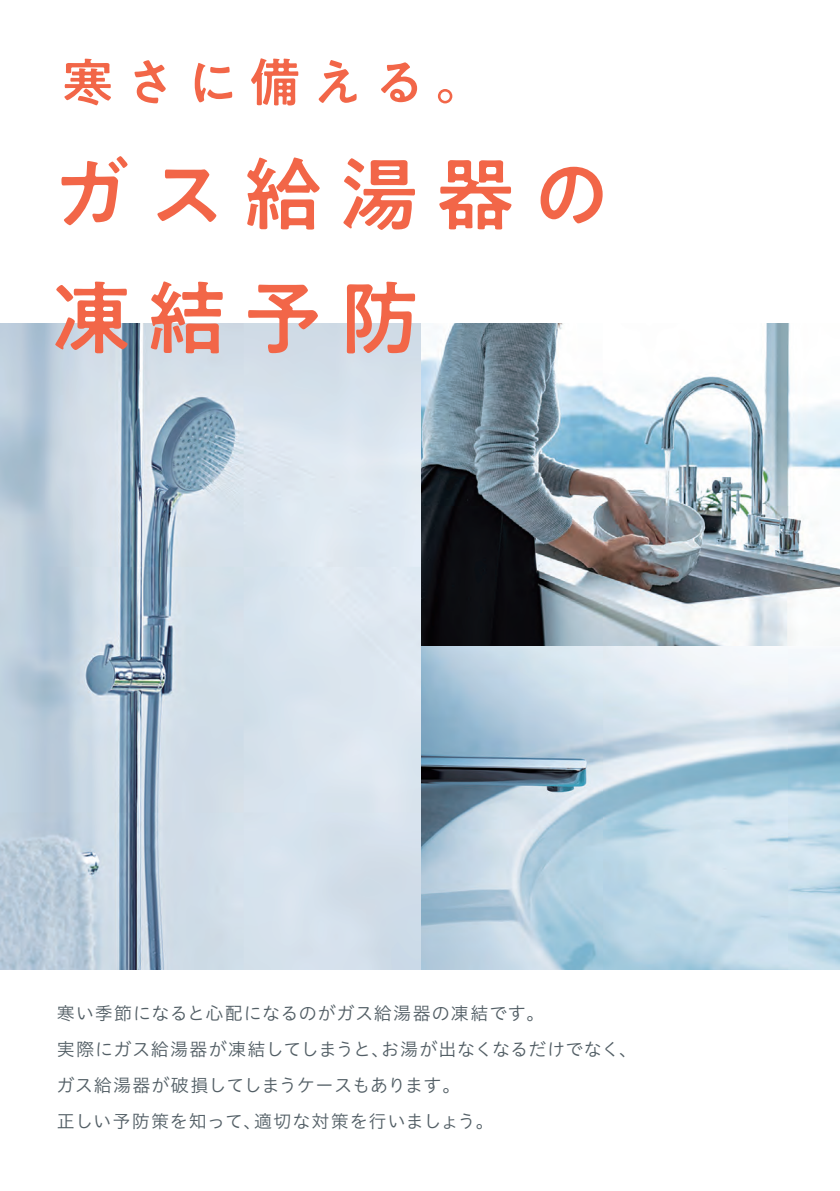
<style>
.page{position:relative;width:840px;height:1191px;background:#fff}
.page>*{position:absolute;margin:0;border:0;box-sizing:border-box;transform-origin:0 0}
.t1{font:80px/124px "PA1 Gothic Std N Medium 90 pv RKSJ H";letter-spacing:.2em;color:#f26648}
.t2{font:52px "PA1 Gothic Std N Medium 90 pv RKSJ H";letter-spacing:.2em;color:#f26648}
.t3{font:18px/36px "Hiragino UD Sans Std N W3 90 pv RKSJ H";letter-spacing:.04em;color:#525e65}
</style>
<div class="page">
<img style="left:0;top:323px;width:839px;height:646px">
<h2 class="t2" style="left:62px;top:63px;width:425px">寒さに備える。</h2>
<h1 class="t1" style="left:51px;top:143px;width:562px">ガス給湯器の凍結予防</h1>
<p class="t3" style="left:56px;top:997px;width:582px">寒い季節になると心配になるのがガス給湯器の凍結です。<br>実際にガス給湯器が凍結してしまうと、お湯が出なくなるだけでなく、ガス給湯器が破損してしまうケースもあります。<br>正しい予防策を知って、適切な対策を行いましょう。</p>
</div>
